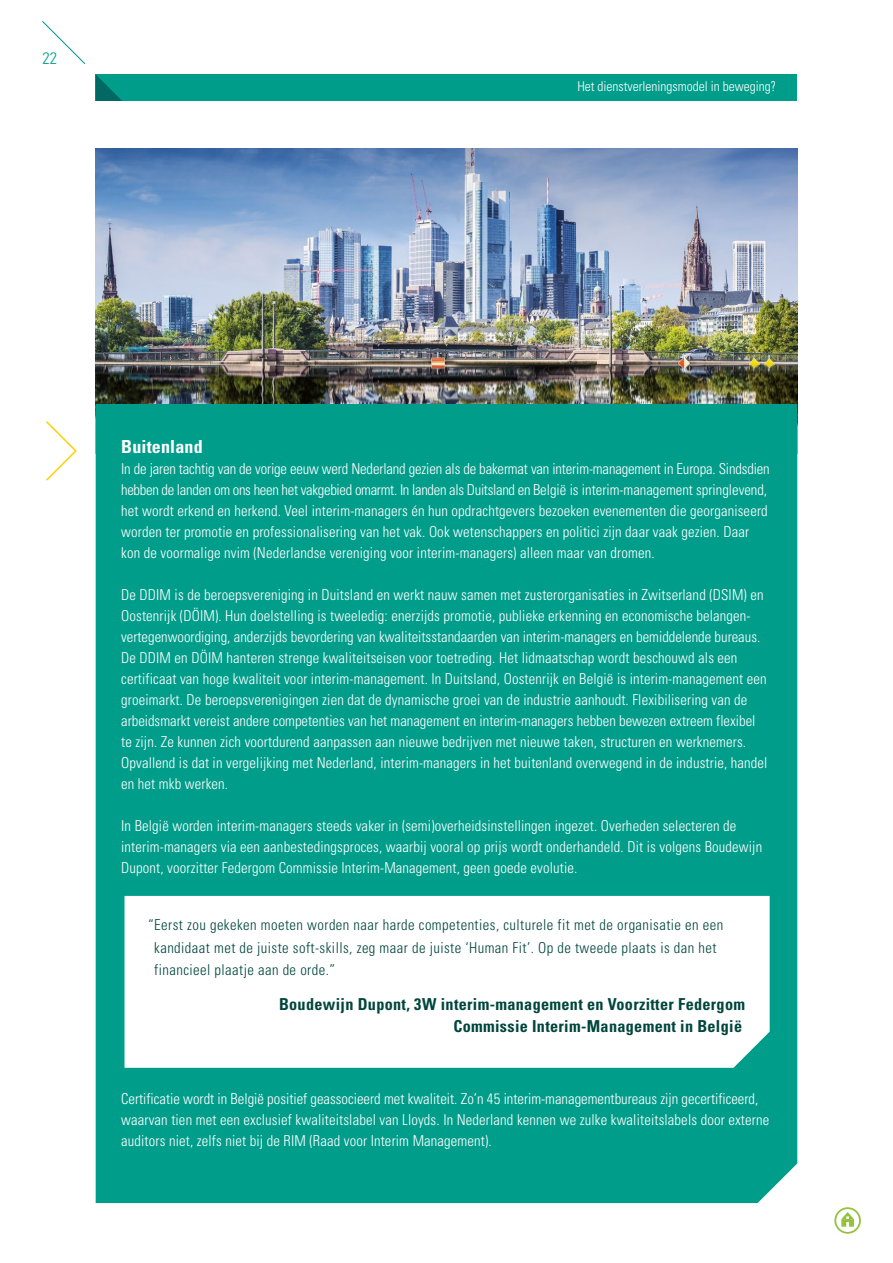
<style>
.page{position:relative;width:893px;height:1263px;background:#fff}
.page>*{position:absolute;margin:0;border:0;box-sizing:border-box;transform-origin:0 0}
.t1{font:700 condensed 18px "Univers LT Std";letter-spacing:.01em;color:#fff}
.t2{font:700 condensed 16.5px/22.5px "Univers LT Std";letter-spacing:.02em;color:#00463d;text-align:right}
.t3{font:300 condensed 16.5px "Univers LT Std";color:#009d8b}
.t4{font:300 condensed 15px/21px "Univers LT Std";letter-spacing:.01em;color:#fff}
.t5{font:300 condensed 15px/22.5px "Univers LT Std";letter-spacing:.03em;color:#00463d}
.t6{font:300 condensed 13.5px "Univers LT Std";color:#fff}
</style>
<div class="page">
<div style="left:96px;top:74px;width:701px;height:27px;background:#009d8b"></div>
<svg style="left:96px;top:75px;width:26px;height:26px"></svg>
<svg style="left:42px;top:21px;width:44px;height:43px"></svg>
<img style="left:96px;top:149px;width:701px;height:255px">
<div style="left:96px;top:404px;width:701px;height:799px;background:#009d8b"></div>
<svg style="left:122px;top:894px;width:650px;height:176px"></svg>
<svg style="left:46px;top:421px;width:31px;height:60px"></svg>
<svg style="left:841px;top:1212px;width:13px;height:15px"></svg>
<div style="left:834px;top:1207px;width:27px;height:27px;border:2px solid #94c23d;border-radius:50%"></div>
<p class="t3" style="left:42px;top:48px;width:16px">22</p>
<p class="t6" style="left:577px;top:78px;width:200px">Het dienstverleningsmodel in beweging?</p>
<p class="t1" style="left:121px;top:436px;width:83px">Buitenland</p>
<p class="t4" style="left:121px;top:458px;width:650px">In de jaren tachtig van de vorige eeuw werd Nederland gezien als de bakermat van interim-management in Europa. Sindsdien hebben de landen om ons heen het vakgebied omarmt. In landen als Duitsland en België is interim-management springlevend, het wordt erkend en herkend. Veel interim-managers én hun opdrachtgevers bezoeken evenementen die georganiseerd worden ter promotie en professionalisering van het vak. Ook wetenschappers en politici zijn daar vaak gezien. Daar kon de voormalige nvim (Nederlandse vereniging voor interim-managers) alleen maar van dromen.</p>
<p class="t4" style="left:121px;top:584px;width:648px">De DDIM is de beroepsvereniging in Duitsland en werkt nauw samen met zusterorganisaties in Zwitserland (DSIM) en Oostenrijk (DÖIM). Hun doelstelling is tweeledig: enerzijds promotie, publieke erkenning en economische belangen&shy;vertegenwoordiging, anderzijds bevordering van kwaliteitsstandaarden van interim-managers en bemiddelende bureaus.<br>De DDIM en DÖIM hanteren strenge kwaliteitseisen voor toetreding. Het lidmaatschap wordt beschouwd als een certificaat van hoge kwaliteit voor interim-management. In Duitsland, Oostenrijk en België is interim-management een groeimarkt. De beroepsverenigingen zien dat de dynamische groei van de industrie aanhoudt. Flexibilisering van de arbeidsmarkt vereist andere competenties van het management en interim-managers hebben bewezen extreem flexibel te zijn. Ze kunnen zich voortdurend aanpassen aan nieuwe bedrijven met nieuwe taken, structuren en werknemers.<br>Opvallend is dat in vergelijking met Nederland, interim-managers in het buitenland overwegend in de industrie, handel en het mkb werken.</p>
<p class="t4" style="left:121px;top:815px;width:643px">In België worden interim-managers steeds vaker in (semi)overheidsinstellingen ingezet. Overheden selecteren de interim-managers via een aanbestedingsproces, waarbij vooral op prijs wordt onderhandeld. Dit is volgens Boudewijn<br>Dupont, voorzitter Federgom Commissie Interim-Management, geen goede evolutie.</p>
<p class="t5" style="left:154px;top:914px;width:571px;text-indent:-6px">“Eerst zou gekeken moeten worden naar harde competenties, culturele fit met de organisatie en een kandidaat met de juiste soft-skills, zeg maar de juiste ‘Human Fit’. Op de tweede plaats is dan het financieel plaatje aan de orde.”</p>
<p class="t2" style="left:279px;top:992px;width:468px">Boudewijn Dupont, 3W interim-management en Voorzitter Federgom<br>Commissie Interim-Management in België</p>
<p class="t4" style="left:121px;top:1088px;width:649px">Certificatie wordt in België positief geassocieerd met kwaliteit. Zo’n 45 interim-managementbureaus zijn gecertificeerd, waarvan tien met een exclusief kwaliteitslabel van Lloyds. In Nederland kennen we zulke kwaliteitslabels door externe auditors niet, zelfs niet bij de RIM (Raad voor Interim Management).</p>
</div>
